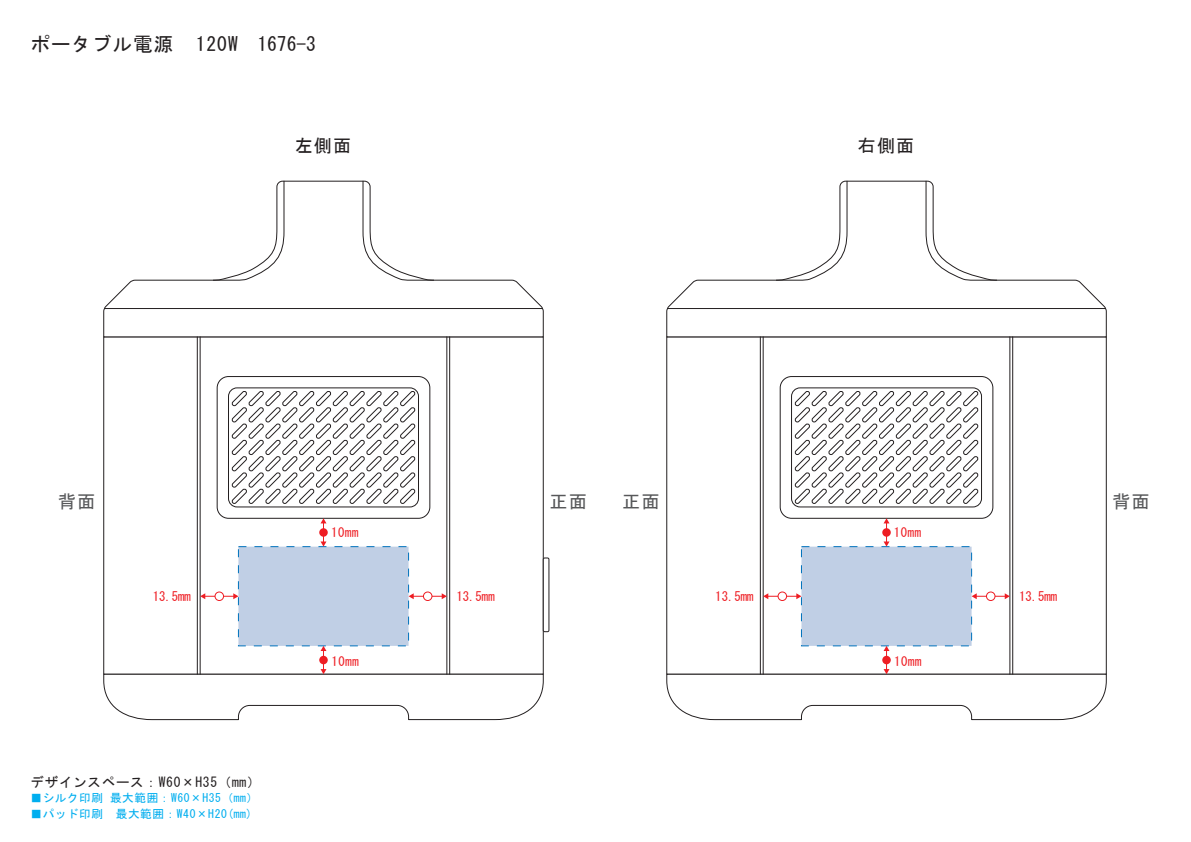
<style>
.page{position:relative;width:1191px;height:842px;background:#fff}
.page>*{position:absolute;margin:0;border:0;box-sizing:border-box;transform-origin:0 0}
.t1{font:19.4px "MS Gothic";letter-spacing:.05em;color:#231f20}
.t2{font:18.3px "MS Gothic";letter-spacing:.05em;color:#57585a}
.t3{font:18px "MS Gothic";letter-spacing:.05em;color:#231f20}
.t4{font:13.6px "MS Gothic";letter-spacing:.05em;color:#231f20}
.t5{font:12.8px "MS Gothic";letter-spacing:.025em;color:#ee1d23}
.t6{font:11.6px "MS Gothic";letter-spacing:.05em;color:#00aeef}
</style>
<div class="page">
<svg style="left:103px;top:181px;width:441px;height:156px"></svg>
<hr style="left:104px;top:308px;width:438px;height:1px;background:#231f20">
<hr style="left:200px;top:337px;width:1px;height:337px;background:#231f20">
<hr style="left:197px;top:337px;width:1px;height:337px;background:#231f20">
<hr style="left:446px;top:337px;width:1px;height:337px;background:#231f20">
<hr style="left:449px;top:337px;width:1px;height:337px;background:#231f20">
<svg style="left:213px;top:181px;width:71px;height:100px"></svg>
<svg style="left:362px;top:181px;width:72px;height:100px"></svg>
<div style="left:543px;top:558px;width:6px;height:74px;border:1px solid #231f20"></div>
<div style="left:217px;top:376px;width:213px;height:143px;border:1px solid #231f20;border-radius:11px"></div>
<div style="left:228px;top:388px;width:191px;height:119px;border:1px solid #231f20;border-radius:9px"></div>
<svg style="left:231px;top:390px;width:185px;height:114px"></svg>
<svg style="left:666px;top:181px;width:440px;height:156px"></svg>
<hr style="left:667px;top:308px;width:438px;height:1px;background:#231f20">
<hr style="left:763px;top:337px;width:1px;height:337px;background:#231f20">
<hr style="left:760px;top:337px;width:1px;height:337px;background:#231f20">
<hr style="left:1009px;top:337px;width:1px;height:337px;background:#231f20">
<hr style="left:1012px;top:337px;width:1px;height:337px;background:#231f20">
<svg style="left:776px;top:181px;width:71px;height:100px"></svg>
<svg style="left:925px;top:181px;width:72px;height:100px"></svg>
<div style="left:780px;top:376px;width:213px;height:143px;border:1px solid #231f20;border-radius:11px"></div>
<div style="left:791px;top:388px;width:190px;height:119px;border:1px solid #231f20;border-radius:9px"></div>
<svg style="left:794px;top:390px;width:184px;height:114px"></svg>
<div style="left:238px;top:546px;width:171px;height:100px;background:#c0cfe5"></div>
<div style="left:801px;top:546px;width:171px;height:100px;background:#c0cfe5;border:1px dashed #0072bc"></div>
<svg style="left:103px;top:646px;width:441px;height:74px"></svg>
<div style="left:319px;top:656px;width:9px;height:8px;background:#ee1d23;border-radius:50%"></div>
<hr style="left:204px;top:596px;width:30px;height:1px;background:#ee1d23">
<svg style="left:233px;top:593px;width:5px;height:6px"></svg>
<svg style="left:200px;top:593px;width:5px;height:6px"></svg>
<div style="left:215px;top:592px;width:8px;height:8px;background:#fff;border-radius:50%"></div>
<div style="left:214px;top:591px;width:10px;height:10px;border:1px solid #ee1d23;border-radius:50%"></div>
<svg style="left:408px;top:593px;width:39px;height:6px"></svg>
<div style="left:423px;top:592px;width:9px;height:8px;background:#fff;border-radius:50%"></div>
<div style="left:423px;top:591px;width:9px;height:10px;border:1px solid #ee1d23;border-radius:50%"></div>
<svg style="left:320px;top:518px;width:6px;height:29px"></svg>
<div style="left:319px;top:528px;width:9px;height:9px;background:#ee1d23;border-radius:50%"></div>
<svg style="left:666px;top:646px;width:440px;height:74px"></svg>
<div style="left:882px;top:656px;width:8px;height:8px;background:#ee1d23;border-radius:50%"></div>
<hr style="left:767px;top:596px;width:30px;height:1px;background:#ee1d23">
<svg style="left:796px;top:593px;width:5px;height:6px"></svg>
<svg style="left:763px;top:593px;width:5px;height:6px"></svg>
<div style="left:778px;top:592px;width:8px;height:8px;background:#fff;border-radius:50%"></div>
<div style="left:777px;top:591px;width:10px;height:10px;border:1px solid #ee1d23;border-radius:50%"></div>
<svg style="left:971px;top:593px;width:39px;height:6px"></svg>
<div style="left:986px;top:592px;width:9px;height:8px;background:#fff;border-radius:50%"></div>
<div style="left:986px;top:591px;width:9px;height:10px;border:1px solid #ee1d23;border-radius:50%"></div>
<svg style="left:883px;top:518px;width:6px;height:29px"></svg>
<div style="left:882px;top:528px;width:8px;height:9px;background:#ee1d23;border-radius:50%"></div>
<h1 class="t1" style="left:31px;top:35px;width:287px">ポータブル電源 120W 1676-3</h1>
<h3 class="t3" style="left:295px;top:137px;width:58px">左側面</h3>
<h3 class="t3" style="left:858px;top:137px;width:58px">右側面</h3>
<h2 class="t2" style="left:58px;top:493px;width:39px">背面</h2>
<h2 class="t2" style="left:549px;top:493px;width:39px">正面</h2>
<h2 class="t2" style="left:622px;top:493px;width:39px">正面</h2>
<h2 class="t2" style="left:1112px;top:493px;width:39px">背面</h2>
<p class="t5" style="left:331px;top:526px;width:29px">10mm</p>
<p class="t5" style="left:893px;top:526px;width:29px">10mm</p>
<p class="t5" style="left:153px;top:589px;width:40px">13.5mm</p>
<p class="t5" style="left:456px;top:589px;width:40px">13.5mm</p>
<p class="t5" style="left:715px;top:589px;width:40px">13.5mm</p>
<p class="t5" style="left:1019px;top:589px;width:40px">13.5mm</p>
<p class="t5" style="left:331px;top:655px;width:29px">10mm</p>
<p class="t5" style="left:894px;top:655px;width:29px">10mm</p>
<p class="t4" style="left:31px;top:775px;width:232px">デザインスペース：W60×H35（mm）</p>
<p class="t6" style="left:31px;top:792px;width:229px">■シルク印刷 最大範囲：W60×H35（mm）</p>
<p class="t6" style="left:31px;top:807px;width:223px">■パッド印刷　最大範囲：W40×H20(mm)</p>
</div>
